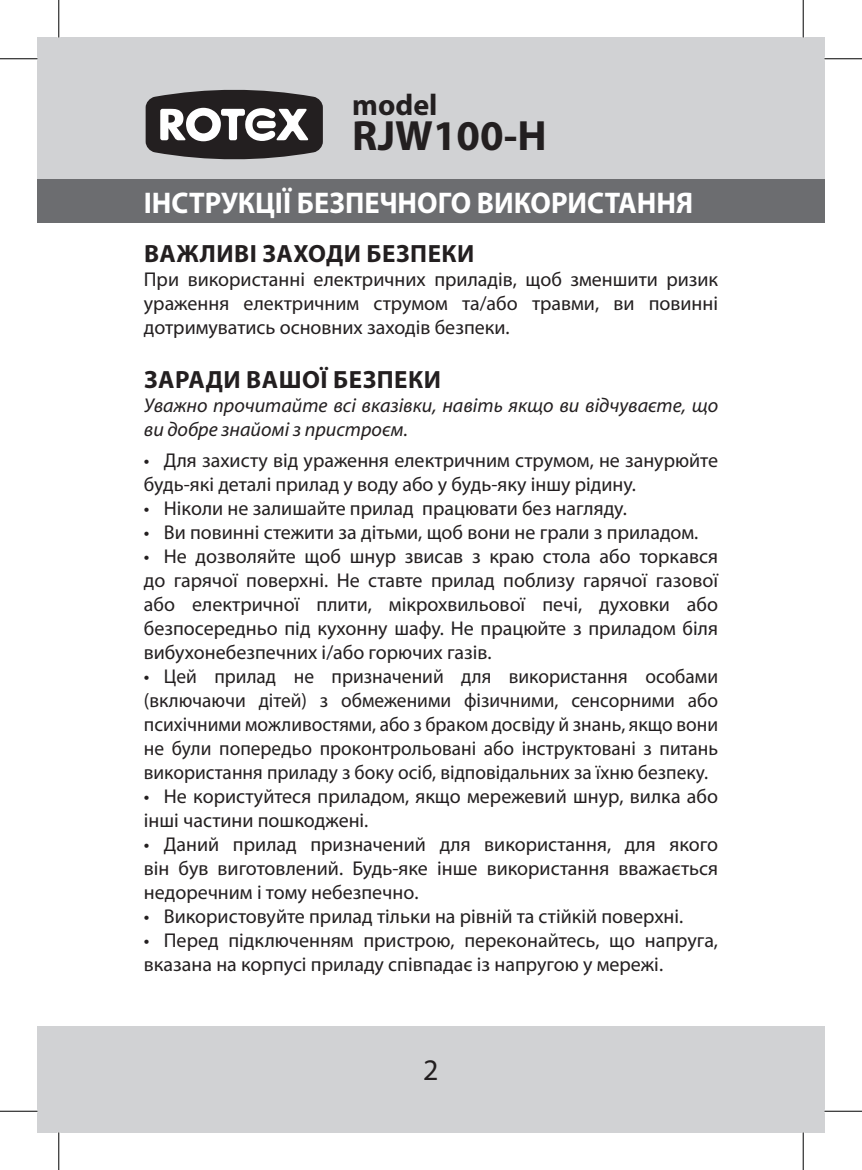
<style>
.page{position:relative;width:862px;height:1170px;background:#fff}
.page>*{position:absolute;margin:0;border:0;box-sizing:border-box;transform-origin:0 0}
.t1{font:700 42.5px "Myriad Pro";color:#231f20}
.t2{font:700 30px "Myriad Pro";color:#fff;scale:.95 1}
.t3{font:700 30px "Myriad Pro";color:#231f20}
.t4{font:30px "Myriad Pro";color:#231f20}
.Text{font:700 25px "Myriad Pro";letter-spacing:.02em;color:#231f20}
.Text-2{font:20px/24px "Myriad Pro";color:#231f20;text-align:justify}
.Text-3{font:italic 20px/24px "Myriad Pro";color:#231f20}
</style>
<div class="page">
<div style="left:38px;top:38px;width:765px;height:185px;background:#d1d2d4"></div>
<div style="left:803px;top:38px;width:21px;height:185px;background:#d1d2d4"></div>
<div style="left:38px;top:180px;width:765px;height:43px;background:#6c6d70"></div>
<div style="left:803px;top:180px;width:21px;height:43px;background:#6c6d70"></div>
<div style="left:38px;top:1026px;width:765px;height:106px;background:#d1d2d4"></div>
<div style="left:803px;top:1026px;width:21px;height:106px;background:#d1d2d4"></div>
<svg style="left:146px;top:90px;width:177px;height:69px"></svg>
<hr style="left:0;top:58px;width:38px;height:1px;background:#000">
<hr style="left:824px;top:58px;width:38px;height:1px;background:#000">
<hr style="left:0;top:1111px;width:38px;height:1px;background:#000">
<hr style="left:824px;top:1111px;width:38px;height:1px;background:#000">
<hr style="left:58px;top:0;width:1px;height:38px;background:#000">
<hr style="left:58px;top:1132px;width:1px;height:38px;background:#000">
<hr style="left:802px;top:0;width:1px;height:38px;background:#000">
<hr style="left:802px;top:1132px;width:1px;height:38px;background:#000">
<h2 class="t3" style="left:352px;top:85px;width:87px">model</h2>
<h1 class="t1" style="left:352px;top:108px;width:196px">RJW100-H</h1>
<p class="t2" style="left:144px;top:183px;width:580px">ІНСТРУКЦІЇ БЕЗПЕЧНОГО ВИКОРИСТАННЯ</p>
<p class="Text" style="left:144px;top:237px;width:332px">ВАЖЛИВІ ЗАХОДИ БЕЗПЕКИ</p>
<p class="Text-2" style="left:144px;top:267px;width:576px">При використанні електричних приладів, щоб зменшити ризик ураження електричним струмом та/або травми, ви повинні дотримуватись основних заходів безпеки.</p>
<p class="Text" style="left:144px;top:363px;width:298px">ЗАРАДИ ВАШОЇ БЕЗПЕКИ</p>
<p class="Text-3" style="left:144px;top:393px;width:576px">Уважно прочитайте всі вказівки, навіть якщо ви відчуваєте, що ви добре знайомі з пристроєм.</p>
<p class="Text-2" style="left:144px;top:448px;width:575px">• Для захисту від ураження електричним струмом, не занурюйте будь-які деталі прилад у воду або у будь-яку іншу рідину.</p>
<p class="Text-2" style="left:144px;top:496px;width:484px">• Ніколи не залишайте прилад працювати без нагляду.</p>
<p class="Text-2" style="left:144px;top:520px;width:556px">• Ви повинні стежити за дітьми, щоб вони не грали з приладом.</p>
<p class="Text-2" style="left:144px;top:544px;width:576px">• Не дозволяйте щоб шнур звисав з краю стола або торкався до гарячої поверхні. Не ставте прилад поблизу гарячої газової або електричної плити, мікрохвильової печі, духовки або безпосередньо під кухонну шафу. Не працюйте з приладом біля вибухонебезпечних і/або горючих газів.</p>
<p class="Text-2" style="left:144px;top:664px;width:576px">• Цей прилад не призначений для використання особами (включаючи дітей) з обмеженими фізичними, сенсорними або психічними можливостями, або з браком досвіду й знань, якщо вони не були попередьо проконтрольовані або інструктовані з питань використання приладу з боку осіб, відповідальних за їхню безпеку.</p>
<p class="Text-2" style="left:144px;top:784px;width:576px">• Не користуйтеся приладом, якщо мережевий шнур, вилка або інші частини пошкоджені.</p>
<p class="Text-2" style="left:144px;top:832px;width:575px">• Даний прилад призначений для використання, для якого він був виготовлений. Будь-яке інше використання вважається недоречним і тому небезпечно.</p>
<p class="Text-2" style="left:144px;top:904px;width:541px">• Використовуйте прилад тільки на рівній та стійкій поверхні.</p>
<p class="Text-2" style="left:144px;top:928px;width:576px">• Перед підключенням пристрою, переконайтесь, що напруга, вказана на корпусі приладу співпадає із напругою у мережі.</p>
<p class="t4" style="left:423px;top:1051px;width:17px">2</p>
</div>
